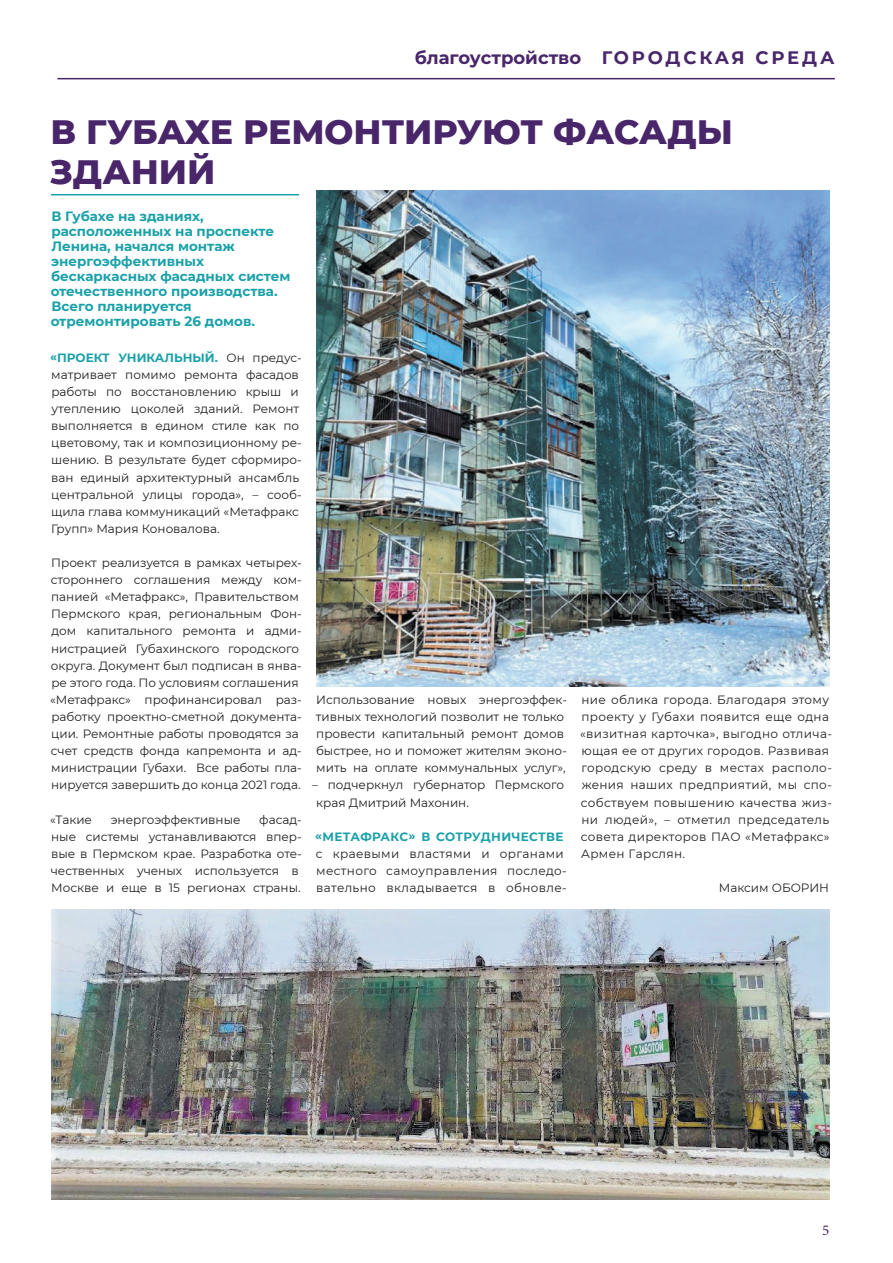
<style>
.page{position:relative;width:893px;height:1263px;background:#fff}
.page>*{position:absolute;margin:0;border:0;box-sizing:border-box;transform-origin:0 0}
.t1{font:800 34.5px/40.5px "Montserrat";letter-spacing:-.005em;color:#492669}
.t2{font:700 18px "Montserrat";color:#492669}
.t3{font:15px "Minion Pro";color:#492669}
.t4{font:700 13.5px/15px "Montserrat";color:#1aa1a9}
.t5{font:12px/17.1px "Montserrat";color:#231f20}
.t6{font:12px/17.1px "Montserrat";letter-spacing:.03em;color:#231f20}
.t7{font:700 12px "Montserrat";letter-spacing:.005em;color:#1aa1a9}
.s1{font-weight:700;color:#1aa1a9}
</style>
<div class="page">
<hr style="left:57px;top:78px;width:778px;height:1px;background:#492669">
<hr style="left:51px;top:194px;width:248px;height:1px;background:#1aa1a9">
<img style="left:316px;top:191px;width:513px;height:496px">
<img style="left:51px;top:909px;width:778px;height:290px">
<h2 class="t2" style="left:415px;top:45px;width:421px">благоустройство ГО Р ОД С К АЯ С РЕ Д А</h2>
<h1 class="t1" style="left:50px;top:110px;width:684px">В Губахе ремонтируют фасады зданий</h1>
<p class="t4" style="left:51px;top:208px;width:241px">В Губахе на зданиях, расположенных на проспекте<br>Ленина, начался монтаж энергоэффективных бескаркасных фасадных систем отечественного производства.<br>Всего планируется отремонтировать 26 домов.</p>
<p class="t5" style="left:51px;top:349px;width:252px;text-indent:141px"><span class="s1">ый.</span> Он предус&shy;матривает помимо ремонта фасадов работы по восстановлению крыш и утеплению цоколей зданий. Ремонт выполняется в едином стиле как по цветовому, так и композиционному ре&shy;шению. В результате будет сформиро&shy;ван единый архитектурный ансамбль центральной улицы города», – сооб&shy;щила глава коммуникаций «Метафракс<br>Групп» Мария Коновалова.</p>
<p class="t5" style="left:50px;top:554px;width:253px">Проект реализуется в рамках четырех&shy;стороннего соглашения между ком&shy;панией «Метафракс», Правительством Пермского края, региональным Фон&shy;дом капитального ремонта и адми&shy;нистрацией Губахинского городского округа. Документ был подписан в янва&shy;ре этого года. По условиям соглашения «Метафракс» профинансировал раз&shy;работку проектно-сметной документа&shy;ции. Ремонтные работы проводятся за счет средств фонда капремонта и ад&shy;министрации Губахи. Все работы пла&shy;нируется завершить до конца 2021 года.</p>
<p class="t5" style="left:50px;top:810px;width:43px">«Такие</p>
<p class="t5" style="left:111px;top:810px;width:131px">энергоэффективные</p>
<p class="t7" style="left:50px;top:349px;width:115px">«Проект уни кальн</p>
<p class="t5" style="left:51px;top:810px;width:253px;text-indent:208px">фасад&shy;ные системы устанавливаются впер&shy;вые в Пермском крае. Разработка оте&shy;чественных ученых используется в<br>Москве и еще в 15 регионах страны.</p>
<p class="t5" style="left:316px;top:691px;width:252px">Использование новых энергоэффек&shy;тивных технологий позволит не только провести капитальный ремонт домов быстрее, но и поможет жителям эконо&shy;мить на оплате коммунальных услуг»,</p>
<p class="t5" style="left:316px;top:776px;width:249px;text-indent:-4px">– подчеркнул губернатор Пермского края Дмитрий Махонин.</p>
<p class="t7" style="left:315px;top:828px;width:177px">«Метаф ра кс» в сотрудни</p>
<p class="t7" style="left:511px;top:828px;width:54px">честве</p>
<p class="t6" style="left:316px;top:844px;width:253px">с краевыми властями и органами местного самоуправления последо&shy;вательно вкладывается в обновле-</p>
<p class="t6" style="left:580px;top:691px;width:253px">ние облика города. Благодаря этому проекту у Губахи появится еще одна «визитная карточка», выгодно отлича&shy;ющая ее от других городов. Развивая городскую среду в местах располо&shy;жения наших предприятий, мы спо&shy;собствуем повышению качества жиз&shy;ни людей», – отметил председатель совета директоров ПАО «Метафракс» Армен Гарслян.</p>
<p class="t5" style="left:719px;top:879px;width:112px">Максим ОБОРИН</p>
<p class="t3" style="left:822px;top:1220px;width:9px">5</p>
</div>
